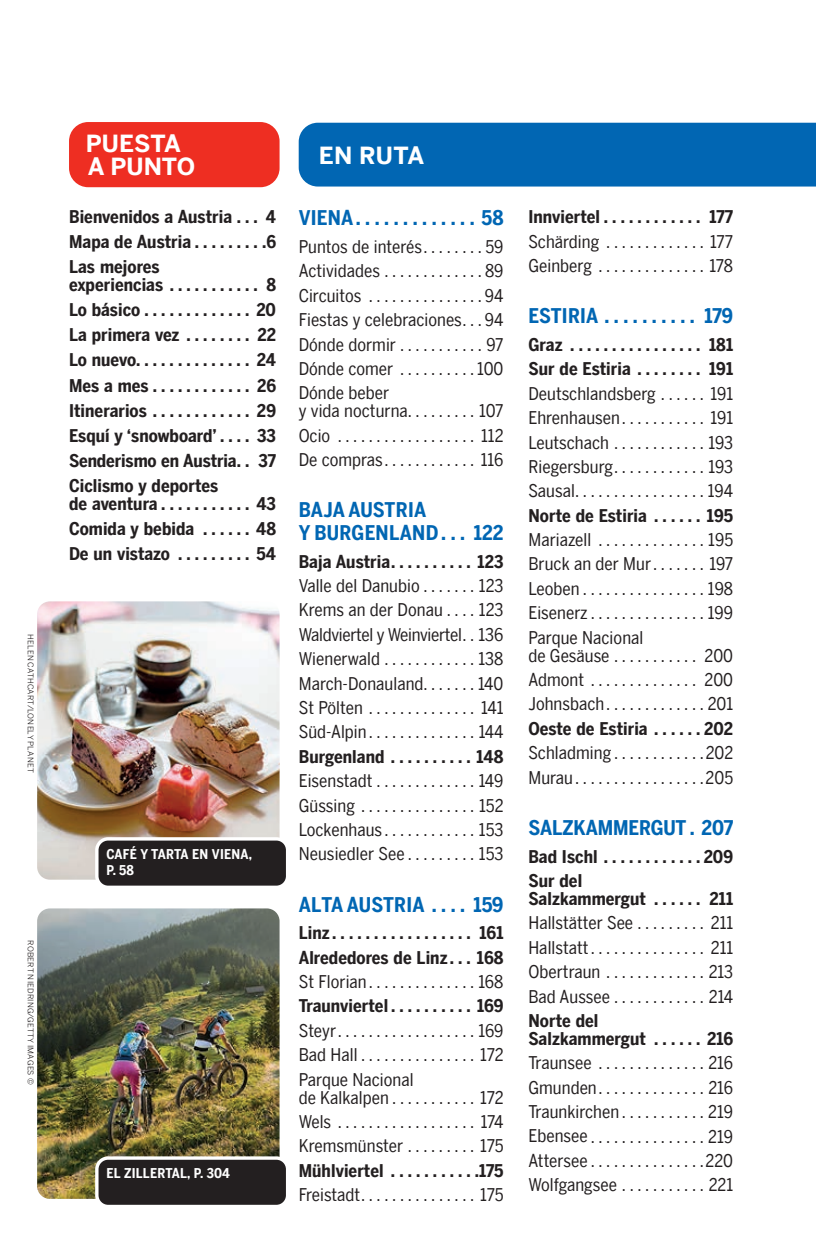
<style>
.page{position:relative;width:816px;height:1245px;background:#fff}
.page>*{position:absolute;margin:0;border:0;box-sizing:border-box;transform-origin:0 0}
.t1{font:700 23.62px/23.6px "LP Benton Sans";color:#fff}
.Contents_-_OTR_-_H1{font:700 20.25px/22.5px "LP Benton Sans Cond";color:#0166b3}
.Contents_-_OTR_-_H3{font:17.55px/18px "LP Benton Sans Cond";letter-spacing:.005em;color:#231f20}
.Contents_-_OTR_-_H2{font:700 17.55px/18px "LP Benton Sans Cond";letter-spacing:.005em;color:#231f20}
.Contents{font:700 17.55px/18px "LP Benton Sans Cond";letter-spacing:.005em;color:#231f20}
.Contents_-_OTR_-_H3-2{font:17.55px "LP Benton Sans Cond";letter-spacing:-.015em;color:#231f20}
.Caption_-_Contents{font:700 13.5px/15.8px "LP Benton Sans Cond";letter-spacing:.015em;color:#fff}
.Credit{font:7.88px "LP Benton Sans";letter-spacing:.025em;color:#231f20}
</style>
<div class="page">
<div style="left:299px;top:123px;width:517px;height:63px;background:#0166b3"></div>
<div style="left:69px;top:122px;width:210px;height:65px;background:#ee2e22;border-radius:19px"></div>
<img style="left:37px;top:601px;width:242px;height:278px">
<div style="left:97px;top:838px;width:191px;height:49px;background:#231f20;border-radius:11px"></div>
<div style="left:95px;top:837px;width:194px;height:51px;border:3px solid #fff;border-radius:11px"></div>
<img style="left:37px;top:908px;width:242px;height:290px">
<div style="left:97px;top:1157px;width:191px;height:49px;background:#231f20;border-radius:11px"></div>
<div style="left:95px;top:1156px;width:194px;height:51px;border:3px solid #fff;border-radius:11px"></div>
<p class="Credit" style="left:36px;top:634px;width:140px;rotate:90deg">HELEN CATHCART/LONELY PLANET</p>
<p class="Credit" style="left:36px;top:940px;width:145px;rotate:90deg">ROBERT NIEDRING/GETTY IMAGES ©</p>
<h1 class="t1" style="left:86px;top:131px;width:111px">PUESTA<br>A PUNTO</h1>
<p class="Contents" style="left:69px;top:208px;width:209px">Bienvenidos a Austria . . . 4</p>
<p class="Contents" style="left:69px;top:233px;width:209px">Mapa de Austria . . . . . . . . 6</p>
<p class="Contents" style="left:69px;top:258px;width:208px">Las mejores<br>experiencias . . . . . . . . . . 8</p>
<p class="Contents" style="left:69px;top:301px;width:209px">Lo básico . . . . . . . . . . . . . 20</p>
<p class="Contents" style="left:69px;top:326px;width:208px">La primera vez . . . . . . . . 22</p>
<p class="Contents" style="left:69px;top:351px;width:208px">Lo nuevo.............. 24</p>
<p class="Contents" style="left:69px;top:376px;width:208px">Mes a mes . . . . . . . . . . . . 26</p>
<p class="Contents" style="left:69px;top:401px;width:208px">Itinerarios . . . . . . . . . . . . 29</p>
<p class="Contents" style="left:69px;top:426px;width:208px">Esquí y ‘snowboard’ . . . . 33</p>
<p class="Contents" style="left:69px;top:451px;width:208px">Senderismo en Austria . . 37</p>
<p class="Contents" style="left:69px;top:476px;width:208px">Ciclismo y deportes<br>de aventura . . . . . . . . . . . 43</p>
<p class="Contents" style="left:69px;top:519px;width:208px">Comida y bebida . . . . . . 48</p>
<p class="Contents" style="left:69px;top:544px;width:208px">De un vistazo . . . . . . . . . 54</p>
<p class="Caption_-_Contents" style="left:107px;top:846px;width:147px">CAFÉ Y TARTA EN VIENA,<br>P. 58</p>
<p class="Caption_-_Contents" style="left:107px;top:1165px;width:125px">EL ZILLERTAL, P. 304</p>
<h1 class="t1" style="left:319px;top:143px;width:107px">EN RUTA</h1>
<p class="Contents_-_OTR_-_H1" style="left:299px;top:206px;width:206px">VIENA . . . . . . . . . . . . . 58</p>
<p class="Contents_-_OTR_-_H3" style="left:299px;top:237px;width:206px">Puntos de interés . . . . . . . . 59</p>
<p class="Contents_-_OTR_-_H3" style="left:299px;top:262px;width:206px">Actividades . . . . . . . . . . . . 89</p>
<p class="Contents_-_OTR_-_H3" style="left:299px;top:286px;width:206px">Circuitos . . . . . . . . . . . . . . 94</p>
<p class="Contents_-_OTR_-_H3" style="left:299px;top:311px;width:206px">Fiestas y celebraciones . . 94</p>
<p class="Contents_-_OTR_-_H3" style="left:299px;top:335px;width:206px">Dónde dormir . . . . . . . . . . . 97</p>
<p class="Contents_-_OTR_-_H3" style="left:299px;top:359px;width:206px">Dónde comer . . . . . . . . . 100</p>
<p class="Contents_-_OTR_-_H3" style="left:299px;top:384px;width:206px">Dónde beber<br>y vida nocturna. . . . . . . . . 107</p>
<p class="Contents_-_OTR_-_H3" style="left:299px;top:426px;width:206px">Ocio . . . . . . . . . . . . . . . . . . 112</p>
<p class="Contents_-_OTR_-_H3" style="left:299px;top:450px;width:206px">De compras . . . . . . . . . . . . 116</p>
<p class="Contents_-_OTR_-_H1" style="left:299px;top:498px;width:206px">BAJA AUSTRIA<br>Y BURGENLAND . . . 122</p>
<p class="Contents_-_OTR_-_H2" style="left:299px;top:552px;width:206px">Baja Austria . . . . . . . . . . 123</p>
<p class="Contents_-_OTR_-_H3" style="left:299px;top:576px;width:206px">Valle del Danubio . . . . . . . 123</p>
<p class="Contents_-_OTR_-_H3" style="left:299px;top:600px;width:206px">Krems an der Donau . . . . 123</p>
<p class="Contents_-_OTR_-_H3-2" style="left:299px;top:623px;width:206px">Waldviertel y Weinviertel . . 136</p>
<p class="Contents_-_OTR_-_H3" style="left:299px;top:649px;width:206px">Wienerwald . . . . . . . . . . . . 138</p>
<p class="Contents_-_OTR_-_H3" style="left:299px;top:674px;width:206px">March-Donauland. . . . . . . 140</p>
<p class="Contents_-_OTR_-_H3" style="left:299px;top:698px;width:206px">St Pölten . . . . . . . . . . . . . . 141</p>
<p class="Contents_-_OTR_-_H3" style="left:299px;top:722px;width:206px">Süd-Alpin . . . . . . . . . . . . . . 144</p>
<p class="Contents_-_OTR_-_H2" style="left:299px;top:747px;width:206px">Burgenland . . . . . . . . . . 148</p>
<p class="Contents_-_OTR_-_H3" style="left:299px;top:771px;width:206px">Eisenstadt . . . . . . . . . . . . . 149</p>
<p class="Contents_-_OTR_-_H3" style="left:299px;top:796px;width:206px">Güssing . . . . . . . . . . . . . . . 152</p>
<p class="Contents_-_OTR_-_H3" style="left:299px;top:820px;width:206px">Lockenhaus . . . . . . . . . . . . 153</p>
<p class="Contents_-_OTR_-_H3" style="left:299px;top:844px;width:206px">Neusiedler See . . . . . . . . . 153</p>
<p class="Contents_-_OTR_-_H1" style="left:299px;top:892px;width:206px">ALTA AUSTRIA . . . . 159</p>
<p class="Contents_-_OTR_-_H2" style="left:299px;top:923px;width:206px">Linz . . . . . . . . . . . . . . . . . 161</p>
<p class="Contents_-_OTR_-_H2" style="left:299px;top:947px;width:206px">Alrededores de Linz . . . 168</p>
<p class="Contents_-_OTR_-_H3" style="left:299px;top:972px;width:206px">St Florian . . . . . . . . . . . . . . 168</p>
<p class="Contents_-_OTR_-_H2" style="left:299px;top:996px;width:206px">Traunviertel . . . . . . . . . . 169</p>
<p class="Contents_-_OTR_-_H3" style="left:299px;top:1021px;width:206px">Steyr . . . . . . . . . . . . . . . . . . 169</p>
<p class="Contents_-_OTR_-_H3" style="left:299px;top:1045px;width:206px">Bad Hall . . . . . . . . . . . . . . . 172</p>
<p class="Contents_-_OTR_-_H3" style="left:299px;top:1069px;width:206px">Parque Nacional<br>de Kalkalpen . . . . . . . . . . . 172</p>
<p class="Contents_-_OTR_-_H3" style="left:299px;top:1112px;width:206px">Wels . . . . . . . . . . . . . . . . . . 174</p>
<p class="Contents_-_OTR_-_H3" style="left:299px;top:1136px;width:206px">Kremsmünster . . . . . . . . . 175</p>
<p class="Contents_-_OTR_-_H2" style="left:299px;top:1160px;width:206px">Mühlviertel . . . . . . . . . . 175</p>
<p class="Contents_-_OTR_-_H3" style="left:299px;top:1185px;width:206px">Freistadt . . . . . . . . . . . . . . . 175</p>
<p class="Contents_-_OTR_-_H2" style="left:528px;top:208px;width:206px">Innviertel . . . . . . . . . . . . 177</p>
<p class="Contents_-_OTR_-_H3" style="left:528px;top:232px;width:206px">Schärding . . . . . . . . . . . . . 177</p>
<p class="Contents_-_OTR_-_H3" style="left:528px;top:256px;width:206px">Geinberg . . . . . . . . . . . . . . 178</p>
<p class="Contents_-_OTR_-_H1" style="left:528px;top:304px;width:206px">ESTIRIA . . . . . . . . . . 179</p>
<p class="Contents_-_OTR_-_H2" style="left:528px;top:335px;width:206px">Graz . . . . . . . . . . . . . . . 181</p>
<p class="Contents_-_OTR_-_H2" style="left:528px;top:359px;width:206px">Sur de Estiria . . . . . . . . 191</p>
<p class="Contents_-_OTR_-_H3" style="left:528px;top:384px;width:206px">Deutschlandsberg . . . . . . 191</p>
<p class="Contents_-_OTR_-_H3" style="left:528px;top:408px;width:206px">Ehrenhausen . . . . . . . . . . . 191</p>
<p class="Contents_-_OTR_-_H3" style="left:528px;top:433px;width:206px">Leutschach . . . . . . . . . . . . 193</p>
<p class="Contents_-_OTR_-_H3" style="left:528px;top:457px;width:206px">Riegersburg . . . . . . . . . . . . 193</p>
<p class="Contents_-_OTR_-_H3" style="left:528px;top:482px;width:206px">Sausal . . . . . . . . . . . . . . . . . 194</p>
<p class="Contents_-_OTR_-_H2" style="left:528px;top:506px;width:206px">Norte de Estiria . . . . . . 195</p>
<p class="Contents_-_OTR_-_H3" style="left:528px;top:530px;width:206px">Mariazell . . . . . . . . . . . . . . 195</p>
<p class="Contents_-_OTR_-_H3" style="left:528px;top:555px;width:206px">Bruck an der Mur . . . . . . . 197</p>
<p class="Contents_-_OTR_-_H3" style="left:528px;top:579px;width:206px">Leoben . . . . . . . . . . . . . . . . 198</p>
<p class="Contents_-_OTR_-_H3" style="left:528px;top:603px;width:206px">Eisenerz . . . . . . . . . . . . . . . 199</p>
<p class="Contents_-_OTR_-_H3" style="left:528px;top:628px;width:206px">Parque Nacional<br>de Gesäuse . . . . . . . . . . . 200</p>
<p class="Contents_-_OTR_-_H3" style="left:528px;top:670px;width:206px">Admont . . . . . . . . . . . . . . 200</p>
<p class="Contents_-_OTR_-_H3" style="left:528px;top:695px;width:206px">Johnsbach . . . . . . . . . . . . . 201</p>
<p class="Contents_-_OTR_-_H2" style="left:528px;top:719px;width:206px">Oeste de Estiria . . . . . 202</p>
<p class="Contents_-_OTR_-_H3" style="left:528px;top:743px;width:206px">Schladming . . . . . . . . . . . 202</p>
<p class="Contents_-_OTR_-_H3" style="left:528px;top:768px;width:206px">Murau . . . . . . . . . . . . . . . . 205</p>
<p class="Contents_-_OTR_-_H1" style="left:528px;top:815px;width:206px">SALZKAMMERGUT . 207</p>
<p class="Contents_-_OTR_-_H2" style="left:528px;top:846px;width:206px">Bad Ischl . . . . . . . . . . . 209</p>
<p class="Contents_-_OTR_-_H2" style="left:528px;top:871px;width:206px">Sur del<br>Salzkammergut . . . . . . 211</p>
<p class="Contents_-_OTR_-_H3" style="left:528px;top:913px;width:206px">Hallstätter See . . . . . . . . . 211</p>
<p class="Contents_-_OTR_-_H3" style="left:528px;top:938px;width:206px">Hallstatt . . . . . . . . . . . . . . . 211</p>
<p class="Contents_-_OTR_-_H3" style="left:528px;top:962px;width:206px">Obertraun . . . . . . . . . . . . . 213</p>
<p class="Contents_-_OTR_-_H3" style="left:528px;top:986px;width:206px">Bad Aussee . . . . . . . . . . . . 214</p>
<p class="Contents_-_OTR_-_H2" style="left:528px;top:1011px;width:206px">Norte del<br>Salzkammergut . . . . . . 216</p>
<p class="Contents_-_OTR_-_H3" style="left:528px;top:1053px;width:206px">Traunsee . . . . . . . . . . . . . . 216</p>
<p class="Contents_-_OTR_-_H3" style="left:528px;top:1077px;width:206px">Gmunden . . . . . . . . . . . . . . 216</p>
<p class="Contents_-_OTR_-_H3" style="left:528px;top:1102px;width:206px">Traunkirchen . . . . . . . . . . . 219</p>
<p class="Contents_-_OTR_-_H3" style="left:528px;top:1126px;width:206px">Ebensee . . . . . . . . . . . . . . . 219</p>
<p class="Contents_-_OTR_-_H3" style="left:528px;top:1151px;width:206px">Attersee . . . . . . . . . . . . . . 220</p>
<p class="Contents_-_OTR_-_H3" style="left:528px;top:1175px;width:206px">Wolfgangsee . . . . . . . . . . . 221</p>
</div>
